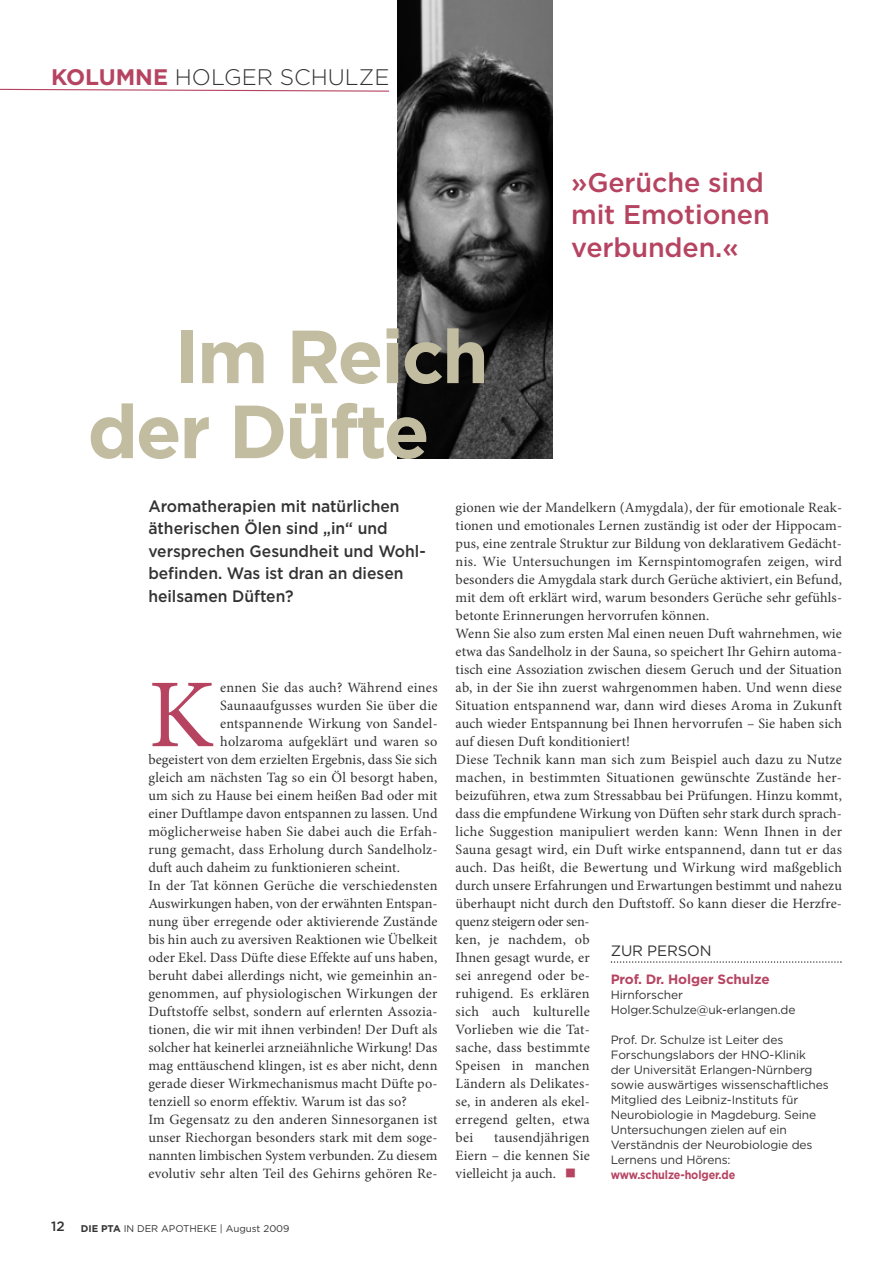
<style>
.page{position:relative;width:893px;height:1263px;background:#fff}
.page>*{position:absolute;margin:0;border:0;box-sizing:border-box;transform-origin:0 0}
.t1{font:97.35px "Minion Pro";color:#b64461}
.t2{font:700 75px/75px "Gotham";letter-spacing:-.03em;color:#c2bda1}
.t3{font:500 27px/32.4px "Gotham";letter-spacing:-.005em;color:#b64461}
.t4{font:300 22.5px "Gotham";color:#343334}
.t5{font:500 16.5px/22.5px "Gotham";color:#343334;scale:.95 1}
.t6{font:15px "Gotham";letter-spacing:-.01em;color:#343334}
.t7{font:14.25px/18px "Minion Pro";letter-spacing:.01em;color:#343334}
.t8{font:700 13.5px "Gotham";letter-spacing:-.01em;color:#b64461}
.t9{font:12px/15px "Gotham";letter-spacing:-.01em;color:#343334}
.t10{font:700 12px "Gotham";letter-spacing:-.01em;color:#b64461;scale:.9 1}
.t11{font:9.75px "Gotham";color:#343334}
.s1{font-weight:700;color:#b64461}
.s2{font-weight:500;font-size:13.5px}
.s3{font-weight:700}
</style>
<div class="page">
<svg style="left:0;top:88px;width:390px;height:4px"></svg>
<img style="left:398px;top:0;width:155px;height:458px">
<svg style="left:611px;top:961px;width:231px;height:2px"></svg>
<h3 class="t4" style="left:51px;top:68px;width:340px"><span class="s1">KOLUMNE</span> HOLGER SCHULZE</h3>
<h2 class="t2" style="left:87px;top:324px;width:403px;text-indent:87px">Im Reich der Düfte</h2>
<h3 class="t3" style="left:571px;top:168px;width:200px">»Gerüche sind mit Emotionen verbunden.«</h3>
<p class="t5" style="left:148px;top:496px;width:294px">Aromatherapien mit natürlichen ätherischen Ölen sind „in“ und versprechen Gesundheit und Wohl&shy;befinden. Was ist dran an diesen heilsamen Düften?</p>
<h1 class="t1" style="left:148px;top:677px;width:67px">K</h1>
<p class="t7" style="left:220px;top:680px;width:219px">ennen Sie das auch? Während eines</p>
<p class="t7" style="left:220px;top:698px;width:219px">Saunaaufgusses wurden Sie über die</p>
<p class="t7" style="left:220px;top:716px;width:219px">entspannende Wirkung von Sandel-</p>
<p class="t7" style="left:220px;top:734px;width:219px">holzaroma aufgeklärt und waren so</p>
<p class="t7" style="left:148px;top:752px;width:291px">begeistert von dem erzielten Ergebnis, dass Sie sich</p>
<p class="t7" style="left:148px;top:770px;width:291px">gleich am nächsten Tag so ein Öl besorgt haben,</p>
<p class="t7" style="left:148px;top:788px;width:291px">um sich zu Hause bei einem heißen Bad oder mit</p>
<p class="t7" style="left:148px;top:806px;width:291px">einer Duftlampe davon entspannen zu lassen. Und</p>
<p class="t7" style="left:148px;top:824px;width:291px">möglicherweise haben Sie dabei auch die Erfah-</p>
<p class="t7" style="left:148px;top:842px;width:291px">rung gemacht, dass Erholung durch Sandelholz-</p>
<p class="t7" style="left:148px;top:860px;width:253px">duft auch daheim zu funktionieren scheint.</p>
<p class="t7" style="left:148px;top:878px;width:291px">In der Tat können Gerüche die verschiedensten</p>
<p class="t7" style="left:148px;top:896px;width:291px">Auswirkungen haben, von der erwähnten Entspan-</p>
<p class="t7" style="left:148px;top:914px;width:291px">nung über erregende oder aktivierende Zustände</p>
<p class="t7" style="left:148px;top:932px;width:291px">bis hin auch zu aversiven Reaktionen wie Übelkeit</p>
<p class="t7" style="left:148px;top:950px;width:291px">oder Ekel. Dass Düfte diese Effekte auf uns haben,</p>
<p class="t7" style="left:148px;top:968px;width:291px">beruht dabei allerdings nicht, wie gemeinhin an-</p>
<p class="t7" style="left:148px;top:986px;width:291px">genommen, auf physiologischen Wirkungen der</p>
<p class="t7" style="left:148px;top:1004px;width:291px">Duftstoffe selbst, sondern auf erlernten Assozia-</p>
<p class="t7" style="left:148px;top:1022px;width:291px">tionen, die wir mit ihnen verbinden! Der Duft als</p>
<p class="t7" style="left:148px;top:1040px;width:291px">solcher hat keinerlei arzneiähnliche Wirkung! Das</p>
<p class="t7" style="left:148px;top:1058px;width:291px">mag enttäuschend klingen, ist es aber nicht, denn</p>
<p class="t7" style="left:148px;top:1076px;width:291px">gerade dieser Wirkmechanismus macht Düfte po-</p>
<p class="t7" style="left:148px;top:1094px;width:260px">tenziell so enorm effektiv. Warum ist das so?</p>
<p class="t7" style="left:148px;top:1112px;width:291px">Im Gegensatz zu den anderen Sinnesorganen ist</p>
<p class="t7" style="left:148px;top:1130px;width:291px">unser Riechorgan besonders stark mit dem soge-</p>
<p class="t7" style="left:148px;top:1148px;width:291px">nannten limbischen System verbunden. Zu diesem</p>
<p class="t7" style="left:148px;top:1166px;width:291px">evolutiv sehr alten Teil des Gehirns gehören Re-</p>
<p class="t11" style="left:51px;top:1225px;width:240px"><span class="s2">12</span> <span class="s3">DIE PTA</span> IN DER APOTHEKE | August 2009</p>
<p class="t7" style="left:456px;top:500px;width:388px">gionen wie der Mandelkern (Amygdala), der für emotionale Reak&shy;tionen und emotionales Lernen zuständig ist oder der Hippocam&shy;pus, eine zentrale Struktur zur Bildung von deklarativem Gedächt&shy;nis. Wie Untersuchungen im Kernspintomografen zeigen, wird besonders die Amygdala stark durch Gerüche aktiviert, ein Befund, mit dem oft erklärt wird, warum besonders Gerüche sehr gefühls&shy;betonte Erinnerungen hervorrufen können.<br>Wenn Sie also zum ersten Mal einen neuen Duft wahrnehmen, wie etwa das Sandelholz in der Sauna, so speichert Ihr Gehirn automa&shy;tisch eine Assoziation zwischen diesem Geruch und der Situation ab, in der Sie ihn zuerst wahrgenommen haben. Und wenn diese Situation entspannend war, dann wird dieses Aroma in Zukunft auch wieder Entspannung bei Ihnen hervorrufen – Sie haben sich auf diesen Duft konditioniert!<br>Diese Technik kann man sich zum Beispiel auch dazu zu Nutze machen, in bestimmten Situationen gewünschte Zustände her&shy;beizuführen, etwa zum Stressabbau bei Prüfungen. Hinzu kommt, dass die empfundene Wirkung von Düften sehr stark durch sprach&shy;liche Suggestion manipuliert werden kann: Wenn Ihnen in der Sauna gesagt wird, ein Duft wirke entspannend, dann tut er das auch. Das heißt, die Bewertung und Wirkung wird maßgeblich durch unsere Erfahrungen und Erwartungen bestimmt und nahezu überhaupt nicht durch den Duftstoff. So kann dieser die Herzfre&shy;quenz steigern oder sen-<br>ken, je nachdem, ob<br>Ihnen gesagt wurde, er<br>sei anregend oder be-<br>ruhigend. Es erklären<br>sich auch kulturelle<br>Vorlieben wie die Tat-<br>sache, dass bestimmte<br>Speisen in manchen<br>Ländern als Delikates-<br>se, in anderen als ekel-<br>erregend gelten, etwa<br>bei</p>
<p class="t6" style="left:611px;top:945px;width:102px">ZUR PERSON</p>
<p class="t8" style="left:611px;top:974px;width:160px">Prof. Dr. Holger Schulze</p>
<p class="t9" style="left:611px;top:988px;width:186px">Hirnforscher<br>Holger.Schulze@uk-erlangen.de</p>
<p class="t9" style="left:611px;top:1033px;width:220px">Prof. Dr. Schulze ist Leiter des Forschungslabors der HNO-Klinik<br>der Universität Erlangen-Nürnberg sowie auswärtiges wissenschaftliches Mitglied des Leibniz-Instituts für Neurobiologie in Magdeburg. Seine Untersuchungen zielen auf ein Verständnis der Neurobiologie des Lernens und Hörens:</p>
<p class="t10" style="left:611px;top:1170px;width:140px">www.schulze-holger.de</p>
<p class="t7" style="left:456px;top:1130px;width:136px;text-align:justify;text-indent:38px">tausendjährigen Eiern – die kennen Sie vielleicht ja auch.</p>
</div>
